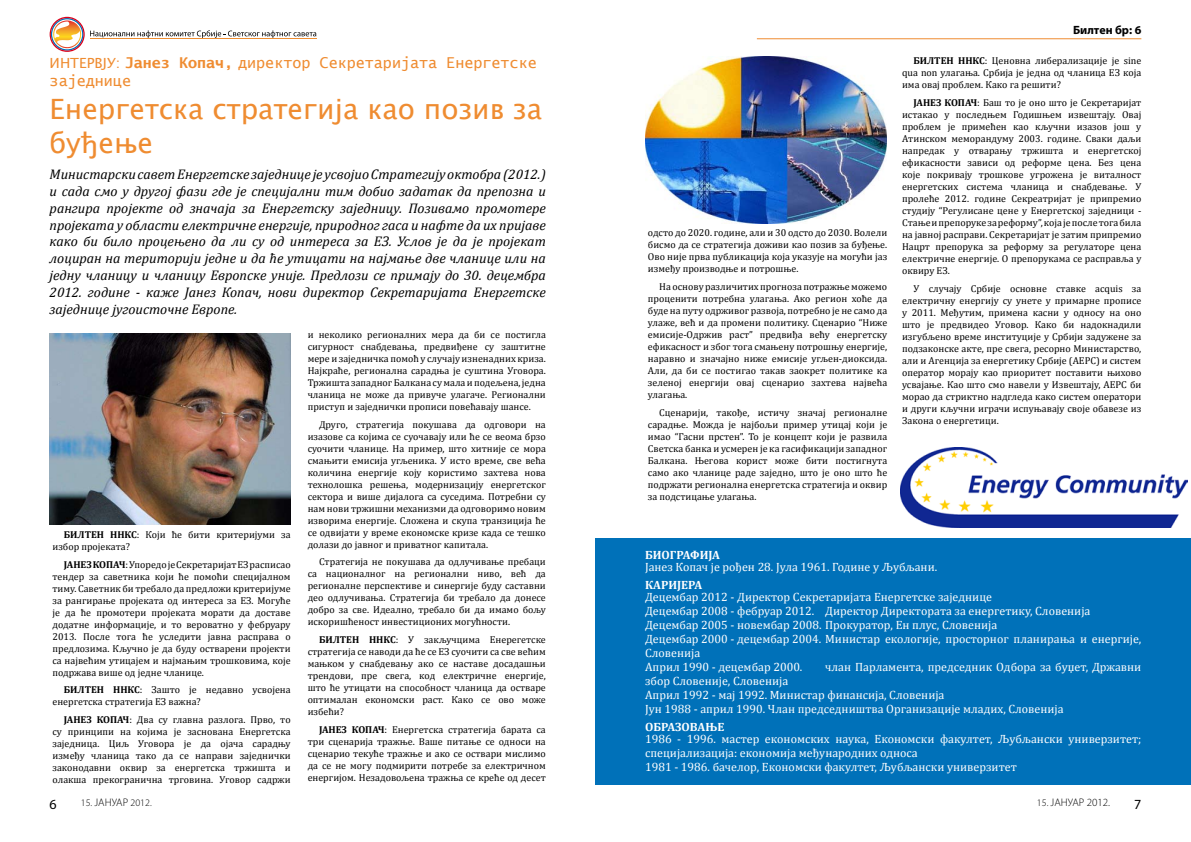
<style>
.page{position:relative;width:1191px;height:842px;background:#fff}
.page>*{position:absolute;margin:0;border:0;box-sizing:border-box;transform-origin:0 0}
.t1{font:28px/33.6px "Lucida Sans Unicode";color:#ef8c31}
.t2{font:15px/18px "Lucida Sans Typewriter";color:#ef8c31}
.t3{font:italic 14px/16.8px "Cambria";color:#000;text-align:justify}
.t4{font:12px/14px "Cambria";color:#fff}
.t5{font:700 12px "Cambria";color:#fff}
.t6{font:700 12px "Myriad Pro";color:#000}
.t7{font:300 11px "Myriad Pro";color:#000}
.t8{font:10px/12px "Cambria";color:#000;text-align:justify}
.t9{font:300 10px "Myriad Pro";color:#000}
.s1{font-family:"Lucida Sans Unicode";font-size:14px}
.s2{font-weight:700}
.s3{font-size:11px}
.s4{font-size:10px}
</style>
<div class="page">
<svg style="left:50px;top:17px;width:266px;height:35px"></svg>
<hr style="left:90px;top:39px;width:227px;height:1px;background:#ef8d30">
<hr style="left:757px;top:39px;width:384px;height:1px;background:#ef8c31">
<div style="left:595px;top:539px;width:596px;height:246px;background:#0071b9"></div>
<img style="left:645px;top:57px;width:241px;height:166px">
<img style="left:900px;top:447px;width:287px;height:80px">
<img style="left:50px;top:334px;width:241px;height:190px">
<h2 class="t2" style="left:50px;top:54px;width:488px"><span class="s1">ИНТЕРВЈУ:</span> <span class="s2">Јанез Копач,</span> директор Секретаријата Енергетске заједнице</h2>
<h1 class="t1" style="left:50px;top:92px;width:494px">Енергетска стратегија као позив за буђење</h1>
<p class="t3" style="left:50px;top:165px;width:498px">Министарски савет Енергетске заједнице је усвојио Стратегију октобра (2012.) и сада смо у другој фази где је специјални тим добио задатак да препозна и рангира пројекте од значаја за Енергетску заједницу. Позивамо промотере пројеката у области електричне енергије, природног гаса и нафте да их пријаве како би било процењено да ли су од интереса за ЕЗ. Услов је да је пројекат лоциран на територији једне и да ће утицати на најмање две чланице или на једну чланицу и чланицу Европске уније. Предлози се примају до 30. децембра 2012. године - каже Јанез Копач, нови директор Секретаријата Енергетске заједнице југоисточне Европе.</p>
<p class="t8" style="left:52px;top:528px;width:240px;text-indent:11px"><span class="s2">БИЛТЕН ННКС</span>: Који ће бити критеријуми за избор пројеката?</p>
<p class="t8" style="left:52px;top:558px;width:240px;text-indent:11px"><span class="s2">ЈАНЕЗ КОПАЧ</span>: Упоредо је Секретаријат ЕЗ расписао тендер за саветника који ће помоћи специјалном тиму. Саветник би требало да предложи критеријуме за рангирање пројеката од интереса за ЕЗ. Могуће је да ће промотери пројеката морати да доставе додатне информације, и то вероватно у фебруару 2013. После тога ће уследити јавна расправа о предлозима. Кључно је да буду остварени пројекти са највећим утицајем и најмањим трошковима, које подржава више од једне чланице.</p>
<p class="t8" style="left:52px;top:684px;width:240px;text-indent:11px"><span class="s2">БИЛТЕН ННКС</span>: Зашто је недавно усвојена енергетска стратегија ЕЗ важна?</p>
<p class="t8" style="left:52px;top:713px;width:240px;text-indent:11px"><span class="s2">ЈАНЕЗ КОПАЧ</span>: Два су главна разлога. Прво, то су принципи на којима је заснована Енергетска заједница. Циљ Уговора је да ојача сарадњу између чланица тако да се направи заједнички законодавни оквир за енергетска тржишта и олакша прекогранична трговина. Уговор садржи</p>
<p class="t9" style="left:81px;top:797px;width:72px">15. <span class="s3">ЈАНУАР</span> 2012.</p>
<p class="t8" style="left:308px;top:328px;width:240px">и неколико регионалних мера да би се постигла сигурност снабдевања, предвиђене су заштитне мере и заједничка помоћ у случају изненадних криза.<br>Најкраће, регионална сарадња је суштина Уговора.<br>Тржишта западног Балкана су мала и подељена, једна чланица не може да привуче улагаче. Регионални приступ и заједнички прописи повећавају шансе.</p>
<p class="t8" style="left:308px;top:418px;width:240px;text-indent:11px">Друго, стратегија покушава да одговори на изазове са којима се суочавају или ће се веома брзо суочити чланице. На пример, што хитније се мора смањити емисија угљеника. У исто време, све већа количина енергије коју користимо захтева нова технолошка решења, модернизацију енергетског сектора и више дијалога са суседима. Потребни су нам нови тржишни механизми да одговоримо новим изворима енергије. Сложена и скупа транзиција ће се одвијати у време економске кризе када се тешко долази до јавног и приватног капитала.</p>
<p class="t8" style="left:308px;top:556px;width:240px;text-indent:11px">Стратегија не покушава да одлучивање пребаци са националног на регионални ниво, већ да регионалне перспективе и синергије буду саставни део одлучивања. Стратегија би требало да донесе добро за све. Идеално, требало би да имамо бољу искоришћеност инвестиционих могућности.</p>
<p class="t8" style="left:308px;top:633px;width:240px;text-indent:11px"><span class="s2">БИЛТЕН ННКС</span>: У закључцима Енерегетске стратегија се наводи да ће се ЕЗ суочити са све већим мањком у снабдевању ако се наставе досадашњи трендови, пре свега, код електричне енергије, што ће утицати на способност чланица да остваре оптималан економски раст. Како се ово може избећи?</p>
<p class="t8" style="left:308px;top:723px;width:240px;text-indent:11px"><span class="s2">ЈАНЕЗ КОПАЧ</span>: Енергетска стратегија барата са три сценарија тражње. Ваше питање се односи на сценарио текуће тражње и ако се оствари мислимо да се не могу подмирити потребе за електричном енергијом. Незадовољена тражња се креће од десет</p>
<p class="t8" style="left:648px;top:227px;width:241px">одсто до 2020. године, али и 30 одсто до 2030. Волели бисмо да се стратегија доживи као позив за буђење.<br>Ово није прва публикација која указује на могући јаз између производње и потрошње.</p>
<p class="t8" style="left:648px;top:281px;width:241px;text-indent:11px">На основу различитих прогноза потражње можемо проценити потребна улагања. Ако регион хоће да буде на путу одрживог развоја, потребно је не само да улаже, већ и да промени политику. Сценарио “Ниже емисије-Одржив раст” предвиђа већу енергетску ефикасност и због тога смањену потрошњу енергије, наравно и значајно ниже емисије угљен-диоксида.<br>Али, да би се постигао такав заокрет политике ка зеленој енергији овај сценарио захтева највећа улагања.</p>
<p class="t8" style="left:648px;top:406px;width:241px;text-indent:11px">Сценарији, такође, истичу значај регионалне сарадње. Можда је најбољи пример утицај који је имао “Гасни прстен”. То је концепт који је развила Светска банка и усмерен је ка гасификацији западног Балкана. Његова корист може бити постигнута само ако чланице раде заједно, што је оно што ће подржати регионална енергетска стратегија и оквир за подстицање улагања.</p>
<p class="t6" style="left:1073px;top:22px;width:70px">Билтен бр: 6</p>
<p class="t8" style="left:902px;top:55px;width:241px;text-indent:11px"><span class="s2">БИЛТЕН ННКС</span>: Ценовна либерализације је sine qua non улагања. Србија је једна од чланица ЕЗ која има овај проблем. Како га решити?</p>
<p class="t8" style="left:902px;top:97px;width:241px;text-indent:11px"><span class="s2">ЈАНЕЗ КОПАЧ</span>: Баш то је оно што је Секретаријат истакао у последњем Годишњем извештају. Овај проблем је примећен као кључни изазов још у Атинском меморандуму 2003. године. Сваки даљи напредак у отварању тржишта и енергетској ефикасности зависи од реформе цена. Без цена које покривају трошкове угрожена је виталност енергетских система чланица и снабдевање. У пролеће 2012. године Секреатријат је припремио студију “Регулисане цене у Енергетској заједници - Стање и препоруке за реформу”, која је после тога била на јавној расправи. Секретаријат је затим припремио Нацрт препорука за реформу за регулаторе цена електричне енергије. О препорукама се расправља у оквиру ЕЗ.</p>
<p class="t8" style="left:902px;top:282px;width:241px;text-indent:11px">У случају Србије основне ставке acquis за електричну енергију су унете у примарне прописе у 2011. Међутим, примена касни у односу на оно што је предвидео Уговор. Како би надокнадили изгубљено време институције у Србији задужене за подзаконске акте, пре свега, ресорно Министарство, али и Агенција за енергетику Србије (АЕРС) и систем оператор морају као приоритет поставити њихово усвајање. Као што смо навели у Извештају, АЕРС би морао да стриктно надгледа како систем оператори и други кључни играчи испуњавају своје обавезе из Закона о енергетици.</p>
<p class="t5" style="left:645px;top:546px;width:76px">БИОГРАФИЈА</p>
<p class="t4" style="left:645px;top:560px;width:294px">Јанез Копач је рођен 28. Јула 1961. Године у Љубљани.</p>
<p class="t5" style="left:645px;top:576px;width:59px">КАРИЈЕРА</p>
<p class="t4" style="left:645px;top:590px;width:498px">Децембар 2012 - Директор Секретаријата Енергетске заједнице<br>Децембар 2008 - фебруар 2012. Директор Директората за енергетику, Словенија Децембар 2005 - новембар 2008. Прокуратор, Ен плус, Словенија<br>Децембар 2000 - децембар 2004. Министар екологије, просторног планирања и енергије, Словенија<br>Април 1990 - децембар 2000.</p>
<p class="t4" style="left:825px;top:660px;width:318px">члан Парламента, председник Одбора за буџет, Државни</p>
<p class="t4" style="left:645px;top:674px;width:420px">збор Словеније, Словенија<br>Април 1992 - мај 1992. Министар финансија, Словенија<br>Јун 1988 - април 1990. Члан председништва Организације младих, Словенија</p>
<p class="t5" style="left:645px;top:718px;width:81px">ОБРАЗОВАЊЕ</p>
<p class="t4" style="left:645px;top:732px;width:498px">1986 - 1996. мастер економских наука, Економски факултет, Љубљански универзитет; специјализација: економија међународних односа<br>1981 - 1986. бачелор, Економски факултет, Љубљански универзитет</p>
<p class="t7" style="left:1037px;top:796px;width:75px"><span class="s4">15.</span> ЈАНУАР 2012.</p>
</div>
